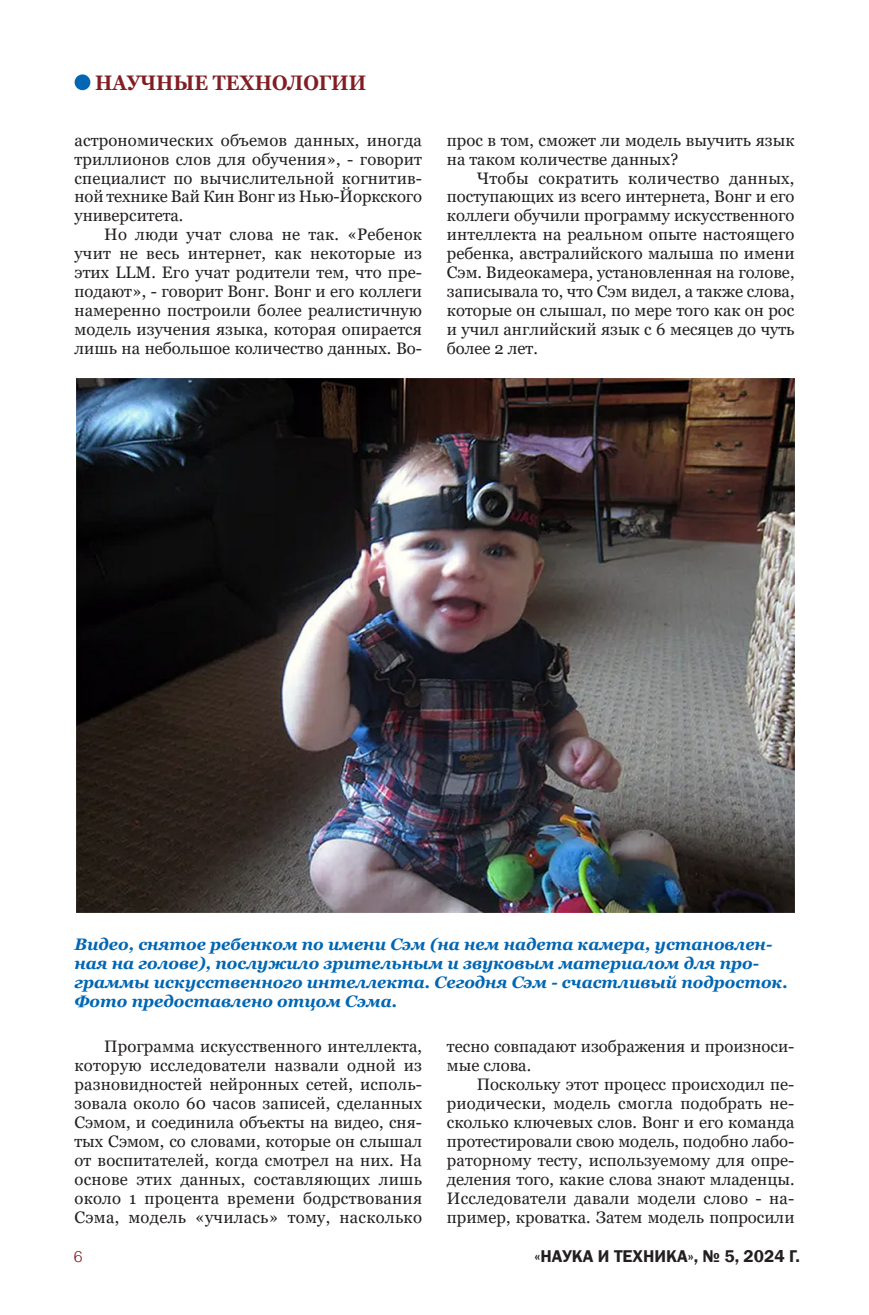
<style>
.page{position:relative;width:869px;height:1315px;background:#fff}
.page>*{position:absolute;margin:0;border:0;box-sizing:border-box;transform-origin:0 0}
.Рубрика{font:700 21px "Georgia";color:#811e23;scale:.9 1}
.t1{font:600 17.5px "Franklin Gothic";color:#231f20}
.текст_мой{font:16.62px/18.9px "Georgia";color:#231f20;text-align:justify}
.подпись_под_фото{font:italic 700 16.62px/18.9px "Georgia";color:#0166b3}
.t2{font:300 15.75px "Helios";color:#811e23}
</style>
<div class="page">
<div style="left:75px;top:74px;width:15px;height:16px;background:#0166b3;border-radius:50%"></div>
<img style="left:77px;top:378px;width:717px;height:534px">
<p class="Рубрика" style="left:95px;top:70px;width:302px">НАУЧНЫЕ ТЕХНОЛОГИИ</p>
<p class="текст_мой" style="left:74px;top:131px;width:349px">астрономических объемов данных, иногда триллионов слов для обучения», - говорит специалист по вычислительной когнитив&shy;ной технике Вай Кин Вонг из Нью-Йоркского университета.</p>
<p class="текст_мой" style="left:74px;top:225px;width:349px;text-indent:30px">Но люди учат слова не так. «Ребенок учит не весь интернет, как некоторые из этих LLM. Его учат родители тем, что пре&shy;подают», - говорит Вонг. Вонг и его коллеги намеренно построили более реалистичную модель изучения языка, которая опирается лишь на небольшое количество данных. Во-</p>
<p class="текст_мой" style="left:446px;top:131px;width:349px">прос в том, сможет ли модель выучить язык на таком количестве данных?</p>
<p class="текст_мой" style="left:446px;top:169px;width:349px;text-indent:30px">Чтобы сократить количество данных, поступающих из всего интернета, Вонг и его коллеги обучили программу искусственного интеллекта на реальном опыте настоящего ребенка, австралийского малыша по имени Сэм. Видеокамера, установленная на голове, записывала то, что Сэм видел, а также слова, которые он слышал, по мере того как он рос и учил английский язык с 6 месяцев до чуть более 2 лет.</p>
<p class="подпись_под_фото" style="left:74px;top:934px;width:714px">Видео, снятое ребенком по имени Сэм (на нем надета камера, установлен&shy;ная на голове), послужило зрительным и звуковым материалом для про&shy;граммы искусственного интеллекта. Сегодня Сэм - счастливый подросток.<br>Фото предоставлено отцом Сэма.</p>
<p class="текст_мой" style="left:74px;top:1037px;width:349px;text-indent:30px">Программа искусственного интеллекта, которую исследователи назвали одной из разновидностей нейронных сетей, исполь&shy;зовала около 60 часов записей, сделанных Сэмом, и соединила объекты на видео, сня&shy;тых Сэмом, со словами, которые он слышал от воспитателей, когда смотрел на них. На основе этих данных, составляющих лишь около 1 процента времени бодрствования Сэма, модель «училась» тому, насколько</p>
<p class="текст_мой" style="left:446px;top:1037px;width:349px">тесно совпадают изображения и произноси&shy;мые слова.</p>
<p class="текст_мой" style="left:446px;top:1075px;width:349px;text-indent:30px">Поскольку этот процесс происходил пе&shy;риодически, модель смогла подобрать не&shy;сколько ключевых слов. Вонг и его команда протестировали свою модель, подобно лабо&shy;раторному тесту, используемому для опре&shy;деления того, какие слова знают младенцы.<br>Исследователи давали модели слово - на&shy;пример, кроватка. Затем модель попросили</p>
<p class="t2" style="left:74px;top:1247px;width:10px">6</p>
<p class="t1" style="left:534px;top:1244px;width:267px">«НАУКА И ТЕХНИКА», № 5, 2024 Г.</p>
</div>
